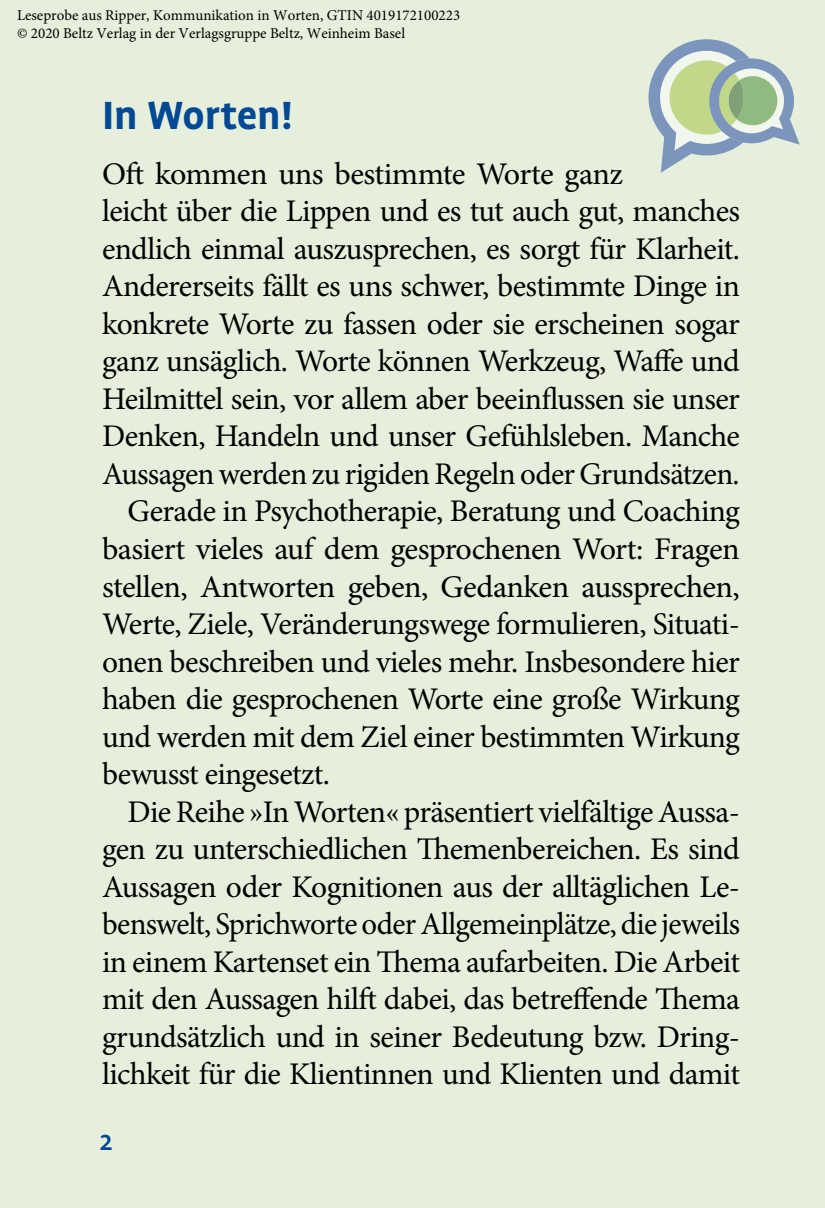
<style>
.page{position:relative;width:825px;height:1208px;background:#e6efdb}
.page>*{position:absolute;margin:0;border:0;box-sizing:border-box;transform-origin:0 0}
.t1{font:700 45px "Profile OT";color:#004994}
.t2{font:31.5px "Minion Pro";letter-spacing:-.02em;color:#000}
.t3{font:500 29.4px "Profile OT";color:#004994}
.t4{font:15px/18px "Minion Pro";color:#000}
</style>
<div class="page">
<svg style="left:648px;top:39px;width:152px;height:134px"></svg>
<p class="t4" style="left:17px;top:7px;width:445px">Leseprobe aus Ripper, Kommunikation in Worten, GTIN 4019172100223 © 2020 Beltz Verlag in der Verlagsgruppe Beltz, Weinheim Basel</p>
<h1 class="t1" style="left:102px;top:91px;width:192px">In Worten!</h1>
<p class="t2" style="left:102px;top:153px;width:522px">Oft kommen uns bestimmte Worte ganz</p>
<p class="t2" style="left:102px;top:190px;width:639px">leicht über die Lippen und es tut auch gut, manches</p>
<p class="t2" style="left:102px;top:228px;width:639px">endlich einmal auszusprechen, es sorgt für Klarheit.</p>
<p class="t2" style="left:102px;top:265px;width:639px">Andererseits fällt es uns schwer, bestimmte Dinge in</p>
<p class="t2" style="left:102px;top:303px;width:639px">konkrete Worte zu fassen oder sie erscheinen sogar</p>
<p class="t2" style="left:102px;top:340px;width:639px">ganz unsäglich. Worte können Werkzeug, Waffe und</p>
<p class="t2" style="left:102px;top:378px;width:639px">Heilmittel sein, vor allem aber beeinflussen sie unser</p>
<p class="t2" style="left:102px;top:415px;width:639px">Denken, Handeln und unser Gefühlsleben. Manche</p>
<p class="t2" style="left:102px;top:453px;width:639px">Aussagen werden zu rigiden Regeln oder Grundsätzen.</p>
<p class="t2" style="left:128px;top:490px;width:614px">Gerade in Psychotherapie, Beratung und Coaching</p>
<p class="t2" style="left:102px;top:528px;width:639px">basiert vieles auf dem gesprochenen Wort: Fragen</p>
<p class="t2" style="left:102px;top:565px;width:639px">stellen, Antworten geben, Gedanken aussprechen,</p>
<p class="t2" style="left:102px;top:603px;width:639px">Werte, Ziele, Veränderungswege formulieren, Situati-</p>
<p class="t2" style="left:102px;top:640px;width:639px">onen beschreiben und vieles mehr. Insbesondere hier</p>
<p class="t2" style="left:102px;top:678px;width:639px">haben die gesprochenen Worte eine große Wirkung</p>
<p class="t2" style="left:102px;top:715px;width:639px">und werden mit dem Ziel einer bestimmten Wirkung</p>
<p class="t2" style="left:102px;top:753px;width:229px">bewusst eingesetzt.</p>
<p class="t2" style="left:128px;top:790px;width:614px">Die Reihe »In Worten« präsentiert vielfältige Aussa-</p>
<p class="t2" style="left:102px;top:828px;width:639px">gen zu unterschiedlichen Themenbereichen. Es sind</p>
<p class="t2" style="left:102px;top:865px;width:639px">Aussagen oder Kognitionen aus der alltäglichen Le-</p>
<p class="t2" style="left:102px;top:903px;width:639px">benswelt, Sprichworte oder Allgemeinplätze, die jeweils</p>
<p class="t2" style="left:102px;top:940px;width:639px">in einem Kartenset ein Thema aufarbeiten. Die Arbeit</p>
<p class="t2" style="left:102px;top:978px;width:639px">mit den Aussagen hilft dabei, das betreffende Thema</p>
<p class="t2" style="left:102px;top:1015px;width:639px">grundsätzlich und in seiner Bedeutung bzw. Dring-</p>
<p class="t2" style="left:102px;top:1053px;width:639px">lichkeit für die Klientinnen und Klienten und damit</p>
<p class="t3" style="left:99px;top:1125px;width:15px">2</p>
</div>
